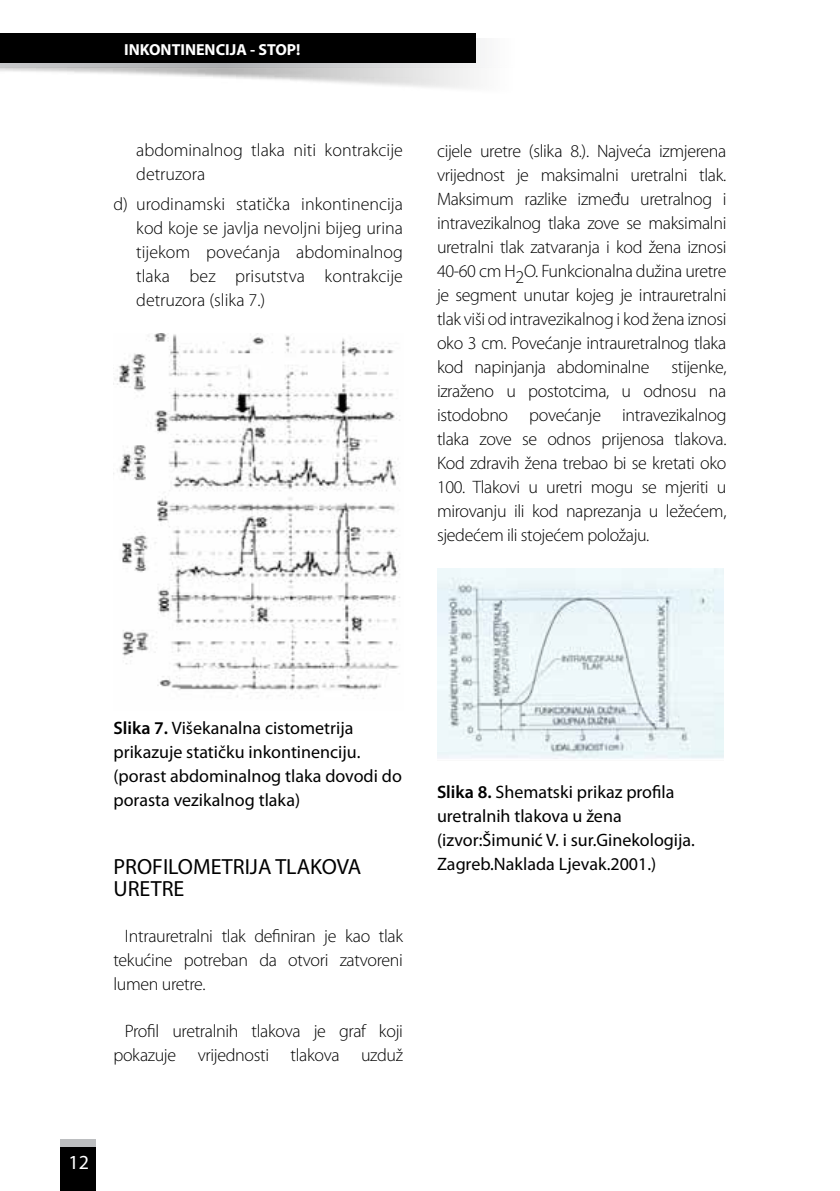
<style>
.page{position:relative;width:840px;height:1191px;background:#fff}
.page>*{position:absolute;margin:0;border:0;box-sizing:border-box;transform-origin:0 0}
.t1{font:22px/22px "Myriad Pro";color:#000}
.t2{font:20px "Myriad Pro";color:#fff}
.t3{font:300 18px/24px "Myriad Pro";letter-spacing:-.02em;color:#000;text-align:justify}
.t4{font:18px/24px "Myriad Pro";color:#000}
.t5{font:300 18px/24px "Myriad Pro";color:#000}
.t6{font:700 16px "Myriad Pro";color:#fff}
.s1{font-weight:600}
</style>
<div class="page">
<img style="left:0;top:39px;width:483px;height:49px">
<div style="left:0;top:33px;width:475px;height:29px;background:#000"></div>
<img style="left:113px;top:333px;width:287px;height:364px">
<img style="left:437px;top:568px;width:286px;height:191px">
<div style="left:61px;top:1139px;width:35px;height:52px;background:#bcbec0"></div>
<div style="left:61px;top:1147px;width:35px;height:44px;background:#000"></div>
<p class="t6" style="left:124px;top:39px;width:178px">INKONTINENCIJA - STOP!</p>
<p class="t5" style="left:136px;top:138px;width:268px">abdominalnog tlaka niti kontrakcije detruzora</p>
<p class="t3" style="left:136px;top:192px;width:268px;text-indent:-23px">d) urodinamski statička inkontinencija kod koje se javlja nevoljni bijeg urina tijekom povećanja abdominalnog tlaka bez prisutstva kontrakcije detruzora (slika 7.)</p>
<p class="t3" style="left:437px;top:139px;width:291px">cijele uretre (slika 8.). Najveća izmjerena vrijednost je maksimalni uretralni tlak.<br>Maksimum razlike između uretralnog i intravezikalnog tlaka zove se maksimalni uretralni tlak zatvaranja i kod žena iznosi 40-60 cm H2O. Funkcionalna dužina uretre je segment unutar kojeg je intrauretralni tlak viši od intravezikalnog i kod žena iznosi oko 3 cm. Povećanje intrauretralnog tlaka kod napinjanja abdominalne stijenke, izraženo u postotcima, u odnosu na istodobno povećanje intravezikalnog tlaka zove se odnos prijenosa tlakova.<br>Kod zdravih žena trebao bi se kretati oko 100. Tlakovi u uretri mogu se mjeriti u mirovanju ili kod naprezanja u ležećem, sjedećem ili stojećem položaju.</p>
<p class="t4" style="left:113px;top:716px;width:290px"><span class="s1">Slika 7.</span> Višekanalna cistometrija prikazuje statičku inkontinenciju. (porast abdominalnog tlaka dovodi do porasta vezikalnog tlaka)</p>
<p class="t1" style="left:113px;top:855px;width:249px">PROFILOMETRIJA TLAKOVA<br>URETRE</p>
<p class="t3" style="left:113px;top:924px;width:291px;text-indent:11px">Intrauretralni tlak definiran je kao tlak tekućine potreban da otvori zatvoreni lumen uretre.</p>
<p class="t3" style="left:113px;top:1019px;width:291px;text-align:right">Profil uretralnih tlakova je graf koji pokazuje vrijednosti tlakova uzduž</p>
<p class="t4" style="left:437px;top:779px;width:259px"><span class="s1">Slika 8.</span> Shematski prikaz profila uretralnih tlakova u žena (izvor:Šimunić V. i sur.Ginekologija.<br>Zagreb.Naklada Ljevak.2001.)</p>
<p class="t2" style="left:69px;top:1149px;width:22px">12</p>
</div>
